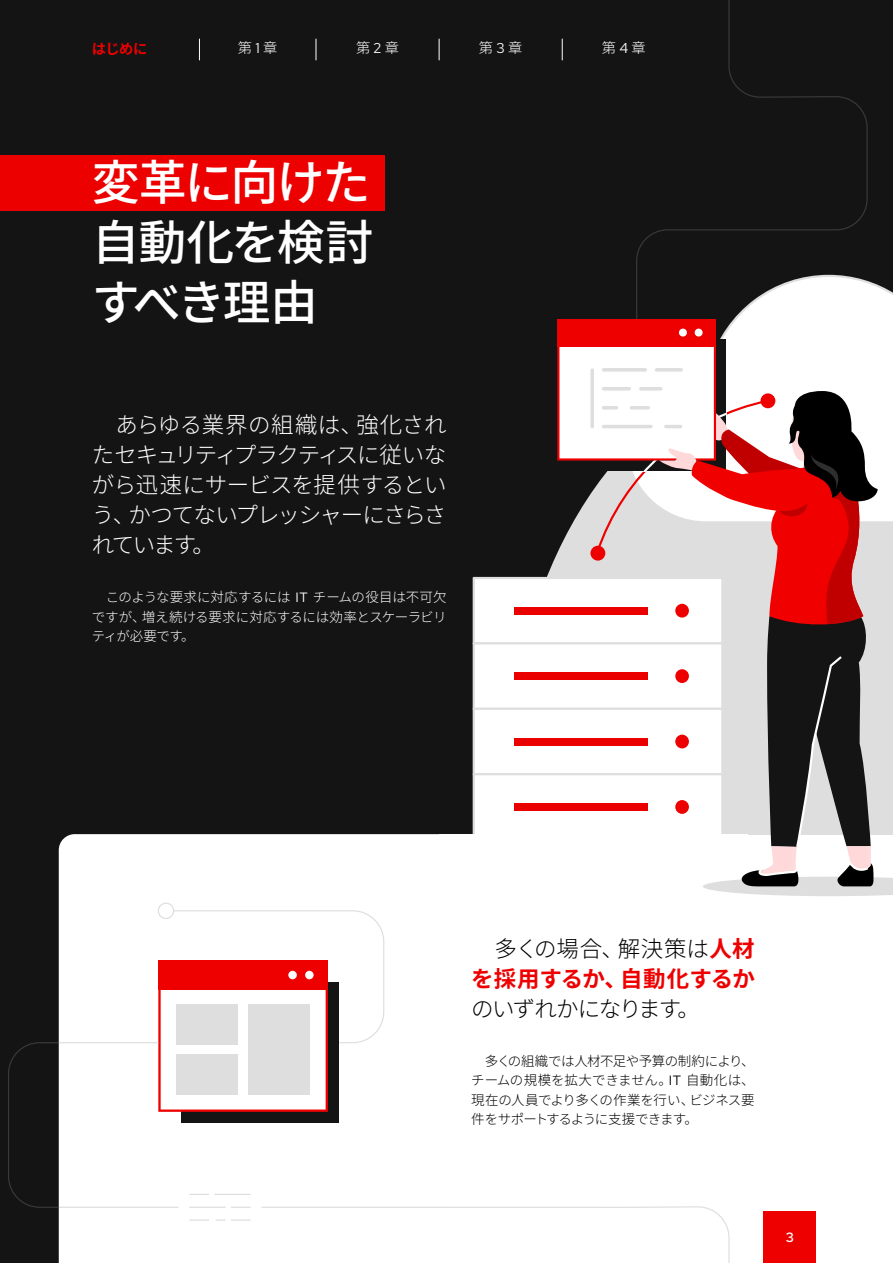
<style>
.page{position:relative;width:893px;height:1263px;background:#141414}
.page>*{position:absolute;margin:0;border:0;box-sizing:border-box;transform-origin:0 0}
.t1{font:500 48px/60px "Noto Sans JP";letter-spacing:-.045em;color:#fff;text-align:justify}
.t2{font:300 22.5px/30px "Noto Sans JP";letter-spacing:-.05em;color:#fff;text-align:justify}
.t3{font:700 22.5px/30px "Noto Sans JP";letter-spacing:-.005em;color:#e00;text-align:right}
.t4{font:300 22.5px "Noto Sans JP";letter-spacing:-.07em;color:#000}
.t5{font:300 14.25px "Noto Sans JP";color:#fff}
.t6{font:700 14.25px "Noto Sans JP";color:#e00}
.t7{font:300 13.5px/19.5px "Noto Sans JP";letter-spacing:-.04em;color:#000;text-align:justify}
.t8{font:300 13.5px/19.5px "Noto Sans JP";letter-spacing:-.015em;color:#fff;text-align:justify}
.t9{font:500 13.5px "Red Hat Text";color:#fff}
.s1{font-family:"Red Hat Text";font-weight:400}
.s2{font-weight:300;color:#000}
</style>
<div class="page">
<div style="left:59px;top:834px;width:834px;height:429px;background:#fff"></div>
<svg style="left:636px;top:0;width:232px;height:275px"></svg>
<div style="left:158px;top:902px;width:16px;height:17px;border:1px solid #dedede;border-radius:50%"></div>
<div style="left:181px;top:982px;width:158px;height:141px;background:#141414"></div>
<svg style="left:158px;top:910px;width:227px;height:202px;background:#f2eaea"></svg>
<div style="left:158px;top:960px;width:170px;height:30px;background:#e00"></div>
<div style="left:288px;top:971px;width:9px;height:8px;background:#fff;border-radius:50%"></div>
<div style="left:305px;top:971px;width:9px;height:8px;background:#fff;border-radius:50%"></div>
<hr style="left:59px;top:1206px;width:119px;height:2px;background:#dedede">
<svg style="left:8px;top:1041px;width:52px;height:167px"></svg>
<hr style="left:59px;top:1042px;width:99px;height:1px;background:#dedede">
<hr style="left:189px;top:1219px;width:20px;height:2px;background:#dedede">
<hr style="left:189px;top:1206px;width:37px;height:2px;background:#dedede">
<hr style="left:231px;top:1206px;width:20px;height:2px;background:#dedede">
<hr style="left:214px;top:1194px;width:37px;height:1px;background:#dedede">
<svg style="left:189px;top:1194px;width:20px;height:1px"></svg>
<hr style="left:231px;top:1219px;width:20px;height:2px;background:#dedede">
<svg style="left:216px;top:1219px;width:10px;height:2px"></svg>
<div style="left:177px;top:1004px;width:61px;height:41px;background:#dedede"></div>
<div style="left:248px;top:1004px;width:62px;height:91px;background:#dedede"></div>
<div style="left:177px;top:1054px;width:61px;height:41px;background:#dedede"></div>
<svg style="left:636px;top:275px;width:257px;height:44px"></svg>
<svg style="left:473px;top:319px;width:420px;height:577px"></svg>
<div style="left:675px;top:800px;width:14px;height:14px;background:#e00;border-radius:50%"></div>
<div style="left:514px;top:803px;width:134px;height:8px;background:#eb0000"></div>
<div style="left:675px;top:735px;width:14px;height:13px;background:#e00;border-radius:50%"></div>
<div style="left:514px;top:738px;width:134px;height:7px;background:#eb0000"></div>
<div style="left:675px;top:669px;width:14px;height:14px;background:#e00;border-radius:50%"></div>
<div style="left:514px;top:672px;width:134px;height:8px;background:#eb0000"></div>
<div style="left:675px;top:604px;width:14px;height:14px;background:#e00;border-radius:50%"></div>
<div style="left:514px;top:607px;width:134px;height:7px;background:#eb0000"></div>
<div style="left:439px;top:834px;width:309px;height:24px;background:#fff"></div>
<div style="left:260px;top:1206px;width:470px;height:57px;background:#fff"></div>
<svg style="left:199px;top:39px;width:1px;height:21px"></svg>
<svg style="left:316px;top:39px;width:1px;height:21px"></svg>
<svg style="left:439px;top:39px;width:1px;height:21px"></svg>
<svg style="left:562px;top:39px;width:1px;height:21px"></svg>
<div style="left:763px;top:1211px;width:53px;height:52px;background:#e00"></div>
<div style="left:0;top:155px;width:385px;height:56px;background:#ed0000"></div>
<p class="t6" style="left:92px;top:40px;width:57px">はじめに</p>
<p class="t5" style="left:238px;top:40px;width:41px">第 <span class="s1">1</span> 章</p>
<p class="t5" style="left:356px;top:40px;width:44px">第 <span class="s1">2</span> 章</p>
<p class="t5" style="left:479px;top:40px;width:45px">第 <span class="s1">3</span> 章</p>
<p class="t5" style="left:602px;top:40px;width:45px">第 <span class="s1">4</span> 章</p>
<h1 class="t1" style="left:92px;top:154px;width:283px">変革に向けた自動化を検討すべき理由</h1>
<h2 class="t2" style="left:92px;top:410px;width:356px;text-indent:23px">あらゆる業界の組織は、強化されたセキュリティプラクティスに従いながら迅速にサービスを提供するという、かつてないプレッシャーにさらされています。</h2>
<p class="t8" style="left:92px;top:588px;width:356px;text-indent:14px">このような要求に対応するには <span class="s1">IT</span> チームの役目は不可欠ですが、増え続ける要求に対応するには効率とスケーラビリティが必要です。</p>
<h2 class="t3" style="left:471px;top:934px;width:285px"><span class="s2">多くの場合、解決策は</span>人材を採用するか、自動化するか</h2>
<h2 class="t4" style="left:471px;top:996px;width:230px">のいずれかになります。</h2>
<p class="t7" style="left:471px;top:1051px;width:285px;text-indent:13px">多くの組織では人材不足や予算の制約により、チームの規模を拡大できません。<span class="s1">IT</span> 自動化は、現在の人員でより多くの作業を行い、ビジネス要件をサポートするように支援できます。</p>
<p class="t9" style="left:786px;top:1228px;width:10px">3</p>
</div>
